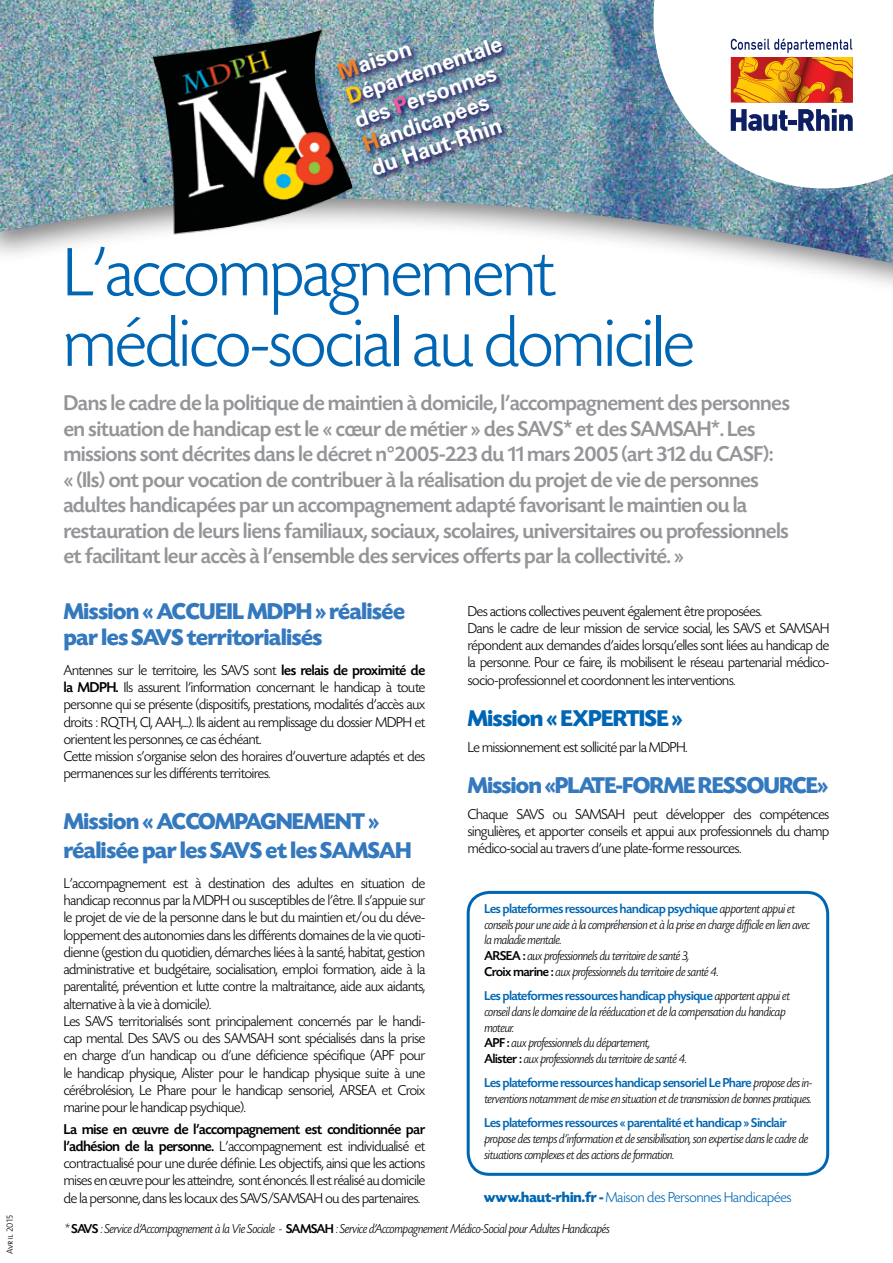
<style>
.page{position:relative;width:893px;height:1263px;background:#fff}
.page>*{position:absolute;margin:0;border:0;box-sizing:border-box;transform-origin:0 0}
.t1{font:300 72px/70.5px "Today SHOP";letter-spacing:-.01em;color:#0066b3}
.t2{font:700 24px/25.5px "Today SHOP";letter-spacing:-.01em;color:#3479be}
.t3{font:700 24px "Today SHOP";letter-spacing:-.01em;color:#0066b3}
.t4{font:500 22.5px/25.5px "Today SHOP";color:#939598}
.t5{font:700 21.75px/25.3px "Univers";color:#fff}
.t6{font:300 15px/17.2px "Today SHOP";letter-spacing:-.01em;color:#000}
.t7{font:300 15px "Today SHOP";color:#0066b3}
.t8{font:italic 300 13.5px/15.8px "Today SHOP";letter-spacing:-.01em;color:#000}
.t9{font:500 13.5px "Today SHOP";letter-spacing:-.01em;color:#0066b3}
.t10{font:9px "The Sans Light Caps";color:#000}
.s1{color:#f58220}
.s2{color:#ffcb05}
.s3{color:#ef5ba1}
.s4{font-family:"Today SB";font-weight:700}
.s5{font-weight:500}
.s6{font-weight:500;font-style:normal;color:#0066b3}
.s7{font-weight:500;font-style:normal}
.s8{font-weight:700}
</style>
<div class="page">
<img style="left:0;top:0;width:893px;height:263px">
<svg style="left:653px;top:0;width:240px;height:188px"></svg>
<svg style="left:731px;top:109px;width:122px;height:22px"></svg>
<svg style="left:731px;top:39px;width:122px;height:64px"></svg>
<img style="left:363px;top:39px;width:146px;height:143px">
<img style="left:142px;top:20px;width:221px;height:218px">
<div style="left:467px;top:891px;width:362px;height:285px;border:3px solid #0066b3;border-radius:21px"></div>
<p class="t10" style="left:2px;top:1254px;width:41px;rotate:-90deg">Avril 2015</p>
<h3 class="t5" style="left:335px;top:61px;width:165px;rotate:-19deg"><span class="s1">M</span>aison<br><span class="s2">D</span>épartementale des <span class="s3">P</span>ersonnes<br><span class="s1">H</span>andicapées du Haut-Rhin</h3>
<h1 class="t1" style="left:64px;top:240px;width:632px">L’accompagnement médico-social au domicile</h1>
<p class="t4" style="left:64px;top:391px;width:727px">Dans le cadre de la politique de maintien à domicile, l’accompagnement des personnes en situation de handicap est le « cœur de métier » des SAVS* et des SAMSAH*. Les missions sont décrites dans le décret n<span class="s4">°</span>2005-223 du 11 mars 2005 (art 312 du CASF):<br>« (Ils) ont pour vocation de contribuer à la réalisation du projet de vie de personnes adultes handicapées par un accompagnement adapté favorisant le maintien ou la restauration de leurs liens familiaux, sociaux, scolaires, universitaires ou professionnels et facilitant leur accès à l’ensemble des services offerts par la collectivité. »</p>
<h2 class="t2" style="left:64px;top:600px;width:343px">Mission « ACCUEIL MDPH » réalisée par les SAVS territorialisés</h2>
<p class="t6" style="left:64px;top:662px;width:363px">Antennes sur le territoire, les SAVS sont <span class="s5">les relais de proximité de la MDPH.</span> Ils assurent l’information concernant le handicap à toute personne qui se présente (dispositifs, prestations, modalités d’accès aux droits : RQTH, CI, AAH,...). Ils aident au remplissage du dossier MDPH et orientent les personnes, ce cas échéant.<br>Cette mission s’organise selon des horaires d’ouverture adaptés et des permanences sur les différents territoires.</p>
<h2 class="t2" style="left:64px;top:808px;width:349px;line-height:28.5px">Mission « ACCOMPAGNEMENT » réalisée par les SAVS et les SAMSAH</h2>
<p class="t6" style="left:64px;top:875px;width:363px">L’accompagnement est à destination des adultes en situation de handicap reconnus par la MDPH ou susceptibles de l’être. Il s’appuie sur le projet de vie de la personne dans le but du maintien et/ou du déve&shy;loppement des autonomies dans les différents domaines de la vie quoti&shy;dienne (gestion du quotidien, démarches liées à la santé, habitat, gestion administrative et budgétaire, socialisation, emploi formation, aide à la parentalité, prévention et lutte contre la maltraitance, aide aux aidants, alternative à la vie à domicile).<br>Les SAVS territorialisés sont principalement concernés par le handi&shy;cap mental. Des SAVS ou des SAMSAH sont spécialisés dans la prise en charge d’un handicap ou d’une déficience spécifique (APF pour le handicap physique, Alister pour le handicap physique suite à une cérébrolésion, Le Phare pour le handicap sensoriel, ARSEA et Croix marine pour le handicap psychique).</p>
<p class="t6" style="left:64px;top:1121px;width:363px;text-align:justify"><span class="s5">La mise en œuvre de l’accompagnement est conditionnée par l’adhésion de la personne.</span> L’accompagnement est individualisé et contractualisé pour une durée définie. Les objectifs, ainsi que les actions mises en œuvre pour les atteindre, sont énoncés. Il est réalisé au domicile de la personne, dans les locaux des SAVS/SAMSAH ou des partenaires.</p>
<p class="t6" style="left:468px;top:603px;width:363px">Des actions collectives peuvent également être proposées.<br>Dans le cadre de leur mission de service social, les SAVS et SAMSAH répondent aux demandes d’aides lorsqu’elles sont liées au handicap de la personne. Pour ce faire, ils mobilisent le réseau partenarial médico&shy;socio-professionnel et coordonnent les interventions.</p>
<h2 class="t3" style="left:468px;top:706px;width:216px">Mission « EXPERTISE »</h2>
<p class="t6" style="left:468px;top:739px;width:221px">Le missionnement est sollicité par la MDPH.</p>
<h2 class="t2" style="left:468px;top:773px;width:362px">Mission «PLATE-FORME RESSOURCE»</h2>
<p class="t6" style="left:468px;top:806px;width:363px;text-align:justify">Chaque SAVS ou SAMSAH peut développer des compétences singulières, et apporter conseils et appui aux professionnels du champ médico-social au travers d’une plate-forme ressources.</p>
<p class="t8" style="left:484px;top:901px;width:327px"><span class="s6">Les plateformes ressources handicap psychique</span> apportent appui et conseils pour une aide à la compréhension et à la prise en charge difficile en lien avec la maladie mentale.<br><span class="s7">ARSEA :</span> aux professionnels du territoire de santé 3,<br><span class="s7">Croix marine :</span> aux professionnels du territoire de santé 4.</p>
<p class="t8" style="left:484px;top:988px;width:307px"><span class="s6">Les plateformes ressources handicap physique</span> apportent appui et conseil dans le domaine de la rééducation et de la compensation du handicap moteur.<br><span class="s7">APF :</span> aux professionnels du département,<br><span class="s7">Alister :</span> aux professionnels du territoire de santé 4.</p>
<p class="t8" style="left:484px;top:1075px;width:329px"><span class="s6">Les plateforme ressources handicap sensoriel Le Phare</span> propose des in&shy;terventions notamment de mise en situation et de transmission de bonnes pratiques.</p>
<p class="t9" style="left:484px;top:1116px;width:304px">Les plateformes ressources « parentalité et handicap » Sinclair</p>
<p class="t8" style="left:484px;top:1131px;width:325px">propose des temps d’information et de sensibilisation, son expertise dans le cadre de situations complexes et des actions de formation.</p>
<p class="t7" style="left:484px;top:1190px;width:309px"><span class="s8">www.haut-rhin.fr -</span> Maison des Personnes Handicapées</p>
<p class="t8" style="left:65px;top:1221px;width:546px">* <span class="s7">SAVS</span> : Service d’Accompagnement à la Vie Sociale - <span class="s7">SAMSAH</span> : Service d’Accompagnement Médico-Social pour Adultes Handicapés</p>
</div>
